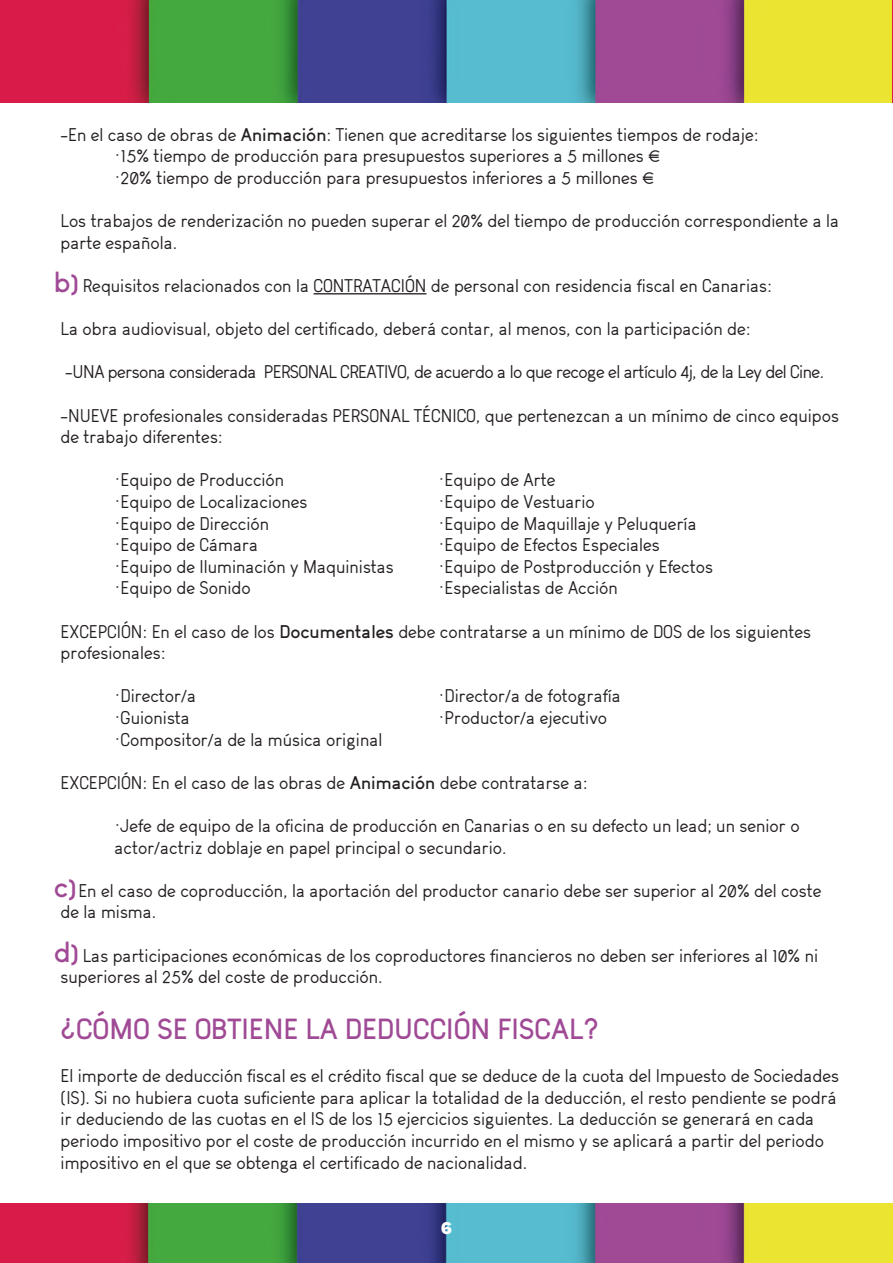
<style>
.page{position:relative;width:893px;height:1263px;background:#fff}
.page>*{position:absolute;margin:0;border:0;box-sizing:border-box;transform-origin:0 0}
.t1{font:700 28.5px "Arvin";color:#a04a95}
.t2{font:18px/21.6px "Arvin";color:#241f1f}
.t3{font:18px "Arvin";letter-spacing:-.03em;color:#241f1f}
.t4{font:800 18px "Work Sans";color:#fff}
.s1{font-weight:700}
</style>
<div class="page">
<img style="left:0;top:0;width:893px;height:103px">
<img style="left:0;top:1203px;width:893px;height:60px">
<hr style="left:314px;top:293px;width:112px;height:1px;background:#241f1f">
<p class="t2" style="left:115px;top:124px;width:645px;text-indent:-54px">-En el caso de obras de <span class="s1">Animación</span>: Tienen que acreditarse los siguientes tiempos de rodaje: ·15% tiempo de producción para presupuestos superiores a 5 millones €<br>·20% tiempo de producción para presupuestos inferiores a 5 millones €</p>
<p class="t2" style="left:61px;top:210px;width:780px">Los trabajos de renderización no pueden superar el 20% del tiempo de producción correspondiente a la parte española.</p>
<p class="t2" style="left:83px;top:275px;width:690px">Requisitos relacionados con la CONTRATACIÓN de personal con residencia fiscal en Canarias:</p>
<p class="t2" style="left:61px;top:318px;width:691px">La obra audiovisual, objeto del certificado, deberá contar, al menos, con la participación de:</p>
<p class="t3" style="left:65px;top:361px;width:761px">-UNA persona considerada PERSONAL CREATIVO, de acuerdo a lo que recoge el artículo 4j, de la Ley del Cine.</p>
<p class="t2" style="left:61px;top:404px;width:780px">-NUEVE profesionales consideradas PERSONAL TÉCNICO, que pertenezcan a un mínimo de cinco equipos de trabajo diferentes:</p>
<p class="t2" style="left:115px;top:469px;width:171px">·Equipo de Producción</p>
<p class="t2" style="left:439px;top:469px;width:118px">·Equipo de Arte</p>
<p class="t2" style="left:115px;top:491px;width:194px">·Equipo de Localizaciones</p>
<p class="t2" style="left:439px;top:491px;width:158px">·Equipo de Vestuario</p>
<p class="t2" style="left:115px;top:512px;width:156px">·Equipo de Dirección</p>
<p class="t2" style="left:439px;top:512px;width:260px">·Equipo de Maquillaje y Peluquería</p>
<p class="t2" style="left:115px;top:534px;width:145px">·Equipo de Cámara</p>
<p class="t2" style="left:439px;top:534px;width:223px">·Equipo de Efectos Especiales</p>
<p class="t2" style="left:115px;top:556px;width:281px">·Equipo de Iluminación y Maquinistas</p>
<p class="t2" style="left:439px;top:556px;width:276px">·Equipo de Postproducción y Efectos</p>
<p class="t2" style="left:115px;top:577px;width:138px">·Equipo de Sonido</p>
<p class="t2" style="left:439px;top:577px;width:181px">·Especialistas de Acción</p>
<p class="t2" style="left:61px;top:620px;width:752px">EXCEPCIÓN: En el caso de los <span class="s1">Documentales</span> debe contratarse a un mínimo de DOS de los siguientes profesionales:</p>
<p class="t2" style="left:115px;top:685px;width:83px">·Director/a</p>
<p class="t2" style="left:439px;top:685px;width:184px">·Director/a de fotografía</p>
<p class="t2" style="left:115px;top:707px;width:77px">·Guionista</p>
<p class="t2" style="left:439px;top:707px;width:170px">·Productor/a ejecutivo</p>
<p class="t2" style="left:115px;top:728px;width:269px">·Compositor/a de la música original</p>
<p class="t2" style="left:61px;top:772px;width:528px">EXCEPCIÓN: En el caso de las obras de <span class="s1">Animación</span> debe contratarse a:</p>
<p class="t2" style="left:115px;top:815px;width:687px">·Jefe de equipo de la oficina de producción en Canarias o en su defecto un lead; un senior o actor/actriz doblaje en papel principal o secundario.</p>
<p class="t2" style="left:61px;top:880px;width:762px;text-indent:18px">En el caso de coproducción, la aportación del productor canario debe ser superior al 20% del coste de la misma.</p>
<p class="t2" style="left:61px;top:944px;width:759px;text-indent:22px">Las participaciones económicas de los coproductores financieros no deben ser inferiores al 10% ni superiores al 25% del coste de producción.</p>
<h1 class="t1" style="left:61px;top:1011px;width:540px">¿CÓMO SE OBTIENE LA DEDUCCIÓN FISCAL?</h1>
<p class="t2" style="left:61px;top:1065px;width:780px">El importe de deducción fiscal es el crédito fiscal que se deduce de la cuota del Impuesto de Sociedades (IS). Si no hubiera cuota suficiente para aplicar la totalidad de la deducción, el resto pendiente se podrá ir deduciendo de las cuotas en el IS de los 15 ejercicios siguientes. La deducción se generará en cada periodo impositivo por el coste de producción incurrido en el mismo y se aplicará a partir del periodo impositivo en el que se obtenga el certificado de nacionalidad.</p>
<h1 class="t1" style="left:54px;top:265px;width:27px">b)</h1>
<h1 class="t1" style="left:54px;top:870px;width:25px">c)</h1>
<h1 class="t1" style="left:54px;top:936px;width:27px">d)</h1>
<p class="t4" style="left:441px;top:1214px;width:13px">6</p>
</div>
